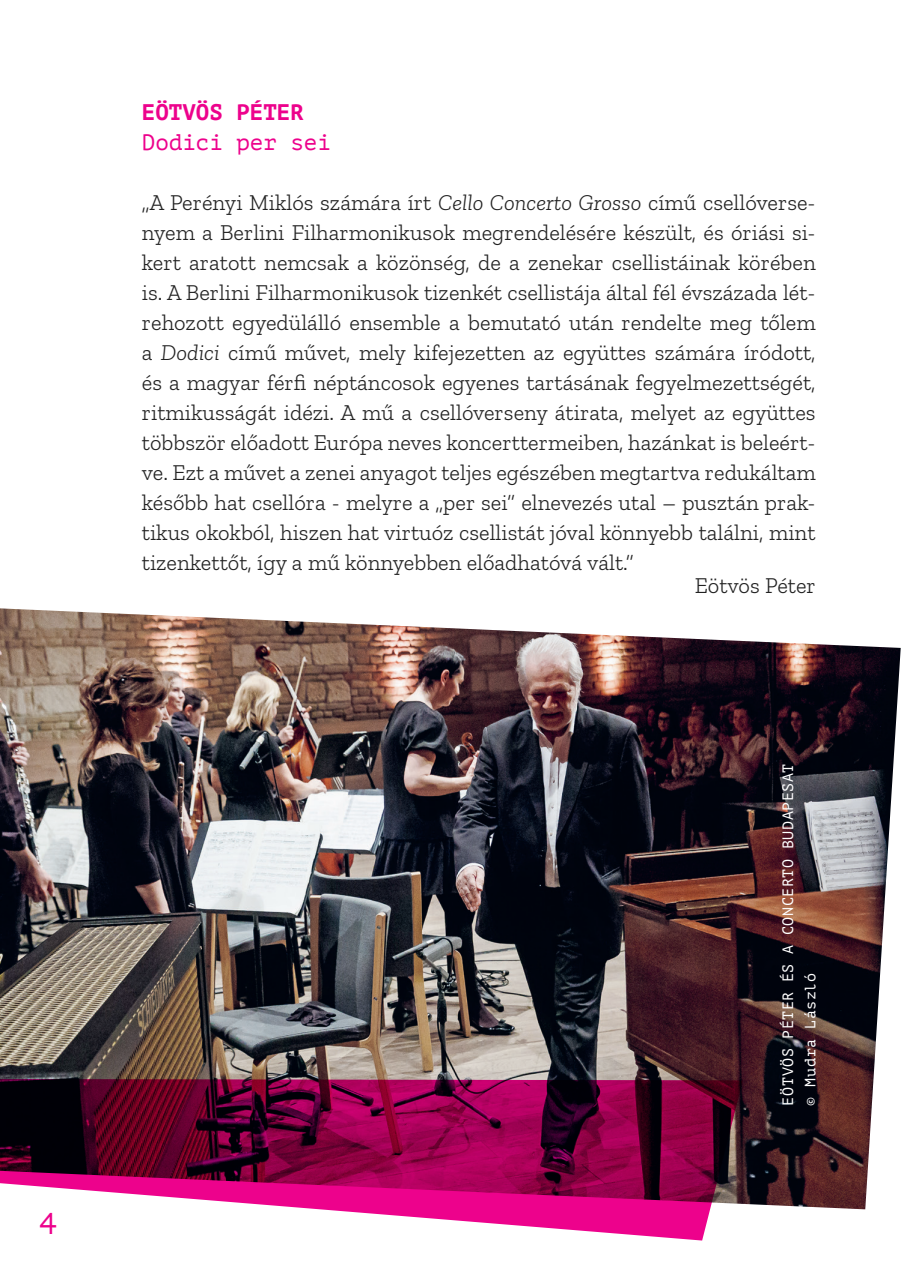
<style>
.page{position:relative;width:922px;height:1276px;background:#fff}
.page>*{position:absolute;margin:0;border:0;box-sizing:border-box;transform-origin:0 0}
.t1{font:30px "PT Mono";color:#ed028c}
.t2{font:300 22.5px/30px "Zilla Slab";color:#222;text-align:justify}
.t3{font:22.5px/30px "PT Mono";color:#ed028c}
.t4{font:15px/22.5px "PT Mono";letter-spacing:.035em;color:#fff}
.s1{font-weight:700}
.s2{font-style:italic}
</style>
<div class="page">
<img style="left:0;top:608px;width:900px;height:601px">
<svg style="left:0;top:1079px;width:742px;height:161px"></svg>
<h1 class="t1" style="left:39px;top:1207px;width:19px">4</h1>
<p class="t3" style="left:142px;top:97px;width:191px"><span class="s1">EÖTVÖS PÉTER<br></span>Dodici per sei</p>
<p class="t2" style="left:142px;top:188px;width:675px">„A Perényi Miklós számára írt <span class="s2">Cello Concerto Grosso</span> című csellóverse&shy;nyem a Berlini Filharmonikusok megrendelésére készült, és óriási si&shy;kert aratott nemcsak a közönség, de a zenekar csellistáinak körében is. A Berlini Filharmonikusok tizenkét csellistája által fél évszázada lét&shy;rehozott egyedülálló ensemble a bemutató után rendelte meg tőlem a <span class="s2">Dodici</span> című művet, mely kifejezetten az együttes számára íródott, és a magyar férfi néptáncosok egyenes tartásának fegyelmezettségét, ritmikusságát idézi. A mű a csellóverseny átirata, melyet az együttes többször előadott Európa neves koncerttermeiben, hazánkat is beleért&shy;ve. Ezt a művet a zenei anyagot teljes egészében megtartva redukáltam később hat csellóra - melyre a „per sei” elnevezés utal – pusztán prak&shy;tikus okokból, hiszen hat virtuóz csellistát jóval könnyebb találni, mint tizenkettőt, így a mű könnyebben előadhatóvá vált.”</p>
<p class="t2" style="left:694px;top:570px;width:123px">Eötvös Péter</p>
<p class="t4" style="left:776px;top:1105px;width:343px;rotate:-90deg">EÖTVÖS PÉTER ÉS A CONCERTO BUDAPESAT © Mudra László</p>
</div>
